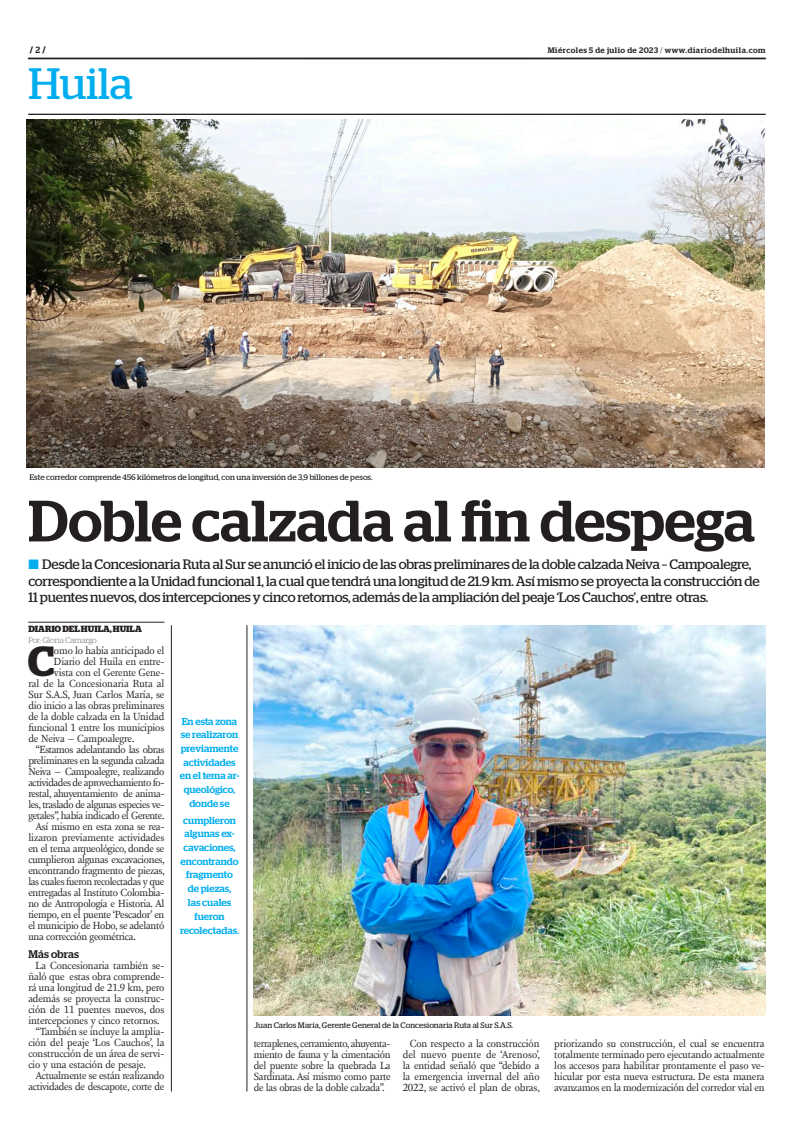
<style>
.page{position:relative;width:801px;height:1134px;background:#fff}
.page>*{position:absolute;margin:0;border:0;box-sizing:border-box;transform-origin:0 0}
.t1{font:500 58.2px "Stag";color:#231f20}
.t2{font:43.9px "Stag";color:#00aeef}
.t3{font:600 42px "Stag";color:#231f20}
.t4{font:13.7px/16.5px "Stag";letter-spacing:-.01em;color:#231f20}
.t5{font:500 11px "Stag";letter-spacing:.01em;color:#231f20}
.t6{font:10.6px/11px "New Fournier BP";letter-spacing:-.025em;color:#231f20;text-align:justify}
.t7{font:10.6px "New Fournier BP";letter-spacing:-.045em;color:#231f20}
.t8{font:10.6px "New Fournier BP";color:#231f20}
.t9{font:10.6px "New Fournier BP";letter-spacing:-.005em;color:#231f20}
.t10{font:500 10px/13.8px "Stag";color:#00aeef;text-align:center}
.t11{font:700 9px "Stag";color:#231f20}
.t12{font:8px "Stag";letter-spacing:.005em;color:#231f20}
.t13{font:500 8px "Stag";letter-spacing:.06em;color:#231f20}
.t14{font:300 8px "Stag";letter-spacing:-.005em;color:#6c6d70}
.s1{font-weight:500}
.s2{font-weight:300}
.s3{color:#00aeef}
</style>
<div class="page">
<svg style="left:28px;top:58px;width:737px;height:1px"></svg>
<hr style="left:28px;top:114px;width:737px;height:1px;background:#231f20">
<hr style="left:28px;top:622px;width:136px;height:1px;background:#231f20">
<img style="left:26px;top:120px;width:738px;height:347px">
<img style="left:254px;top:625px;width:511px;height:391px">
<hr style="left:171px;top:625px;width:1px;height:466px;background:#231f20">
<hr style="left:247px;top:625px;width:1px;height:466px;background:#231f20">
<p class="t11" style="left:30px;top:45px;width:17px">/ <span class="s1">2</span> /</p>
<p class="t13" style="left:548px;top:45px;width:219px">Miércoles 5 de julio de 2023 <span class="s2">/</span> www.diariodelhuila.com</p>
<h2 class="t2" style="left:28px;top:58px;width:106px">Huila</h2>
<p class="t12" style="left:29px;top:472px;width:345px">Este corredor comprende 456 kilómetros de longitud, con una inversión de 3,9 billones de pesos.</p>
<h1 class="t1" style="left:28px;top:487px;width:728px">Doble calzada al fin despega</h1>
<p class="t4" style="left:28px;top:556px;width:733px"><span class="s3">■</span> Desde la Concesionaria Ruta al Sur se anunció el inicio de las obras preliminares de la doble calzada Neiva – Campoalegre, correspondiente a la Unidad funcional 1, la cual que tendrá una longitud de 21.9 km. Así mismo se proyecta la construcción de<br>11 puentes nuevos, dos intercepciones y cinco retornos, además de la ampliación del peaje ‘Los Cauchos’, entre otras.</p>
<p class="t11" style="left:28px;top:624px;width:115px">DIARIO DEL HUILA, HUILA</p>
<p class="t14" style="left:28px;top:636px;width:70px">Por: Gloria Camargo</p>
<h3 class="t3" style="left:28px;top:637px;width:28px">C</h3>
<p class="t6" style="left:54px;top:645px;width:112px">omo lo había anticipado el</p>
<p class="t6" style="left:54px;top:656px;width:112px">Diario del Huila en entre-</p>
<p class="t6" style="left:54px;top:667px;width:112px">vista con el Gerente Gene-</p>
<p class="t9" style="left:28px;top:677px;width:138px">ral de la Concesionaria Ruta al</p>
<p class="t6" style="left:28px;top:689px;width:138px">Sur S.A.S, Juan Carlos María, se</p>
<p class="t6" style="left:28px;top:700px;width:138px">dio inicio a las obras preliminares</p>
<p class="t6" style="left:28px;top:711px;width:138px">de la doble calzada en la Unidad</p>
<p class="t6" style="left:28px;top:722px;width:138px">funcional 1 entre los municipios</p>
<p class="t6" style="left:28px;top:733px;width:107px">de Neiva – Campoalegre.</p>
<p class="t6" style="left:35px;top:744px;width:130px">“Estamos adelantando las obras</p>
<p class="t6" style="left:28px;top:755px;width:138px">preliminares en la segunda calzada</p>
<p class="t6" style="left:28px;top:766px;width:138px">Neiva – Campoalegre, realizando</p>
<p class="t7" style="left:28px;top:776px;width:138px">actividades de aprovechamiento fo-</p>
<p class="t6" style="left:28px;top:788px;width:138px">restal, ahuyentamiento de anima-</p>
<p class="t6" style="left:28px;top:799px;width:138px">les, traslado de algunas especies ve-</p>
<p class="t6" style="left:28px;top:810px;width:137px">getales”, había indicado el Gerente.</p>
<p class="t6" style="left:35px;top:821px;width:130px">Así mismo en esta zona se rea-</p>
<p class="t6" style="left:28px;top:832px;width:138px">lizaron previamente actividades</p>
<p class="t6" style="left:28px;top:843px;width:138px">en el tema arqueológico, donde se</p>
<p class="t6" style="left:28px;top:854px;width:138px">cumplieron algunas excavaciones,</p>
<p class="t6" style="left:28px;top:865px;width:138px">encontrando fragmento de piezas,</p>
<p class="t6" style="left:28px;top:876px;width:137px">las cuales fueron recolectadas y que</p>
<p class="t6" style="left:28px;top:887px;width:138px">entregadas al Instituto Colombia-</p>
<p class="t6" style="left:28px;top:898px;width:138px">no de Antropología e Historia. Al</p>
<p class="t6" style="left:28px;top:909px;width:138px">tiempo, en el puente ‘Pescador’ en</p>
<p class="t6" style="left:28px;top:920px;width:138px">el municipio de Hobo, se adelantó</p>
<p class="t6" style="left:28px;top:931px;width:109px">una corrección geométrica.</p>
<p class="t5" style="left:28px;top:948px;width:52px">Más obras</p>
<p class="t6" style="left:35px;top:960px;width:130px">La Concesionaria también se-</p>
<p class="t6" style="left:28px;top:971px;width:138px">ñaló que estas obra comprende-</p>
<p class="t6" style="left:28px;top:982px;width:138px">rá una longitud de 21.9 km, pero</p>
<p class="t6" style="left:28px;top:993px;width:138px">además se proyecta la construc-</p>
<p class="t6" style="left:28px;top:1004px;width:138px">ción de 11 puentes nuevos, dos</p>
<p class="t6" style="left:28px;top:1015px;width:133px">intercepciones y cinco retornos.</p>
<p class="t6" style="left:35px;top:1026px;width:130px">“También se incluye la amplia-</p>
<p class="t8" style="left:28px;top:1036px;width:138px">ción del peaje ‘Los Cauchos’, la</p>
<p class="t6" style="left:28px;top:1048px;width:138px">construcción de un área de servi-</p>
<p class="t6" style="left:28px;top:1059px;width:119px">cio y una estación de pesaje.</p>
<p class="t6" style="left:35px;top:1070px;width:130px">Actualmente se están realizando</p>
<p class="t6" style="left:28px;top:1081px;width:138px">actividades de descapote, corte de</p>
<p class="t10" style="left:180px;top:714px;width:61px">En esta zona se realizaron previamente actividades en el tema ar&shy;queológico, donde se</p>
<p class="t10" style="left:180px;top:813px;width:61px">cumplieron algunas ex&shy;cavaciones, encontrando fragmento de piezas,<br>las cuales fueron recolectadas.</p>
<p class="t12" style="left:254px;top:1020px;width:260px">Juan Carlos María, Gerente General de la Concesionaria Ruta al Sur S.A.S.</p>
<p class="t6" style="left:254px;top:1038px;width:138px">terraplenes, cerramiento, ahuyenta&shy;miento de fauna y la cimentación del puente sobre la quebrada La Sardinata. Así mismo como parte de las obras de la doble calzada”.</p>
<p class="t6" style="left:403px;top:1038px;width:139px;text-indent:7px">Con respecto a la construcción del nuevo puente de ‘Arenoso’, la entidad señaló que “debido a la emergencia invernal del año 2022, se activó el plan de obras,</p>
<p class="t6" style="left:554px;top:1038px;width:212px">priorizando su construcción, el cual se encuentra totalmente terminado pero ejecutando actualmente los accesos para habilitar prontamente el paso ve&shy;hicular por esta nueva estructura. De esta manera avanzamos en la modernización del corredor vial en</p>
</div>
